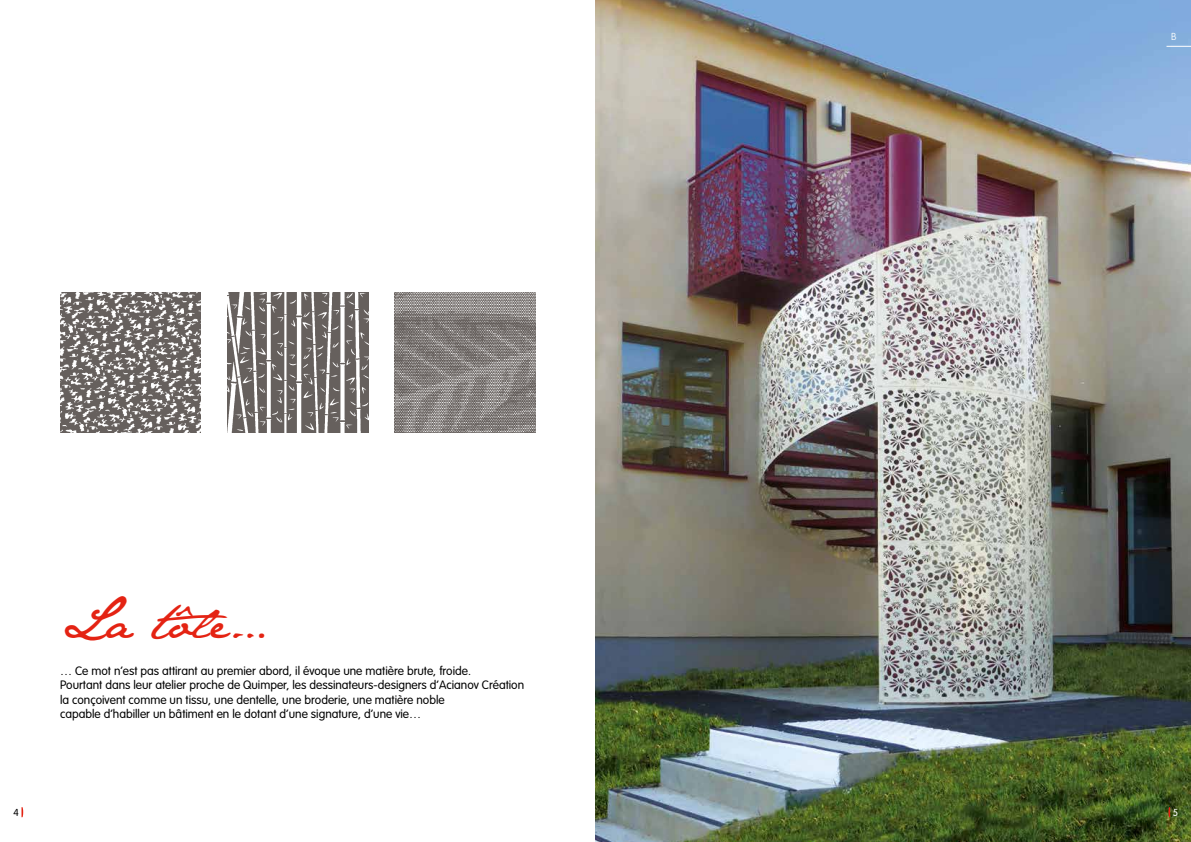
<style>
.page{position:relative;width:1191px;height:842px;background:#fff}
.page>*{position:absolute;margin:0;border:0;box-sizing:border-box;transform-origin:0 0}
.t1{font:48px "Jane Austen";color:#e42313}
.t2{font:300 12px/14.4px "VAG Rounded";color:#000}
.t3{font:100 10px "VAG Rounded";color:#fff}
.t4{font:300 10px "VAG Rounded";color:#000}
.t5{font:300 10px "VAG Rounded";color:#fff}
</style>
<div class="page">
<img style="left:60px;top:292px;width:141px;height:141px">
<img style="left:227px;top:292px;width:141px;height:141px">
<img style="left:395px;top:292px;width:140px;height:141px">
<img style="left:595px;top:0;width:596px;height:842px">
<svg style="left:1166px;top:46px;width:25px;height:1px"></svg>
<svg style="left:1168px;top:807px;width:2px;height:10px"></svg>
<h1 class="t1" style="left:60px;top:593px;width:211px">La tôle…</h1>
<p class="t2" style="left:60px;top:663px;width:465px">… Ce mot n’est pas attirant au premier abord, il évoque une matière brute, froide.<br>Pourtant dans leur atelier proche de Quimper, les dessinateurs-designers d’Acianov Création la conçoivent comme un tissu, une dentelle, une broderie, une matière noble<br>capable d’habiller un bâtiment en le dotant d’une signature, d’une vie…</p>
<p class="t3" style="left:1171px;top:31px;width:7px">B</p>
<p class="t4" style="left:13px;top:806px;width:7px">4</p>
<p class="t5" style="left:1172px;top:806px;width:7px">5</p>
</div>
